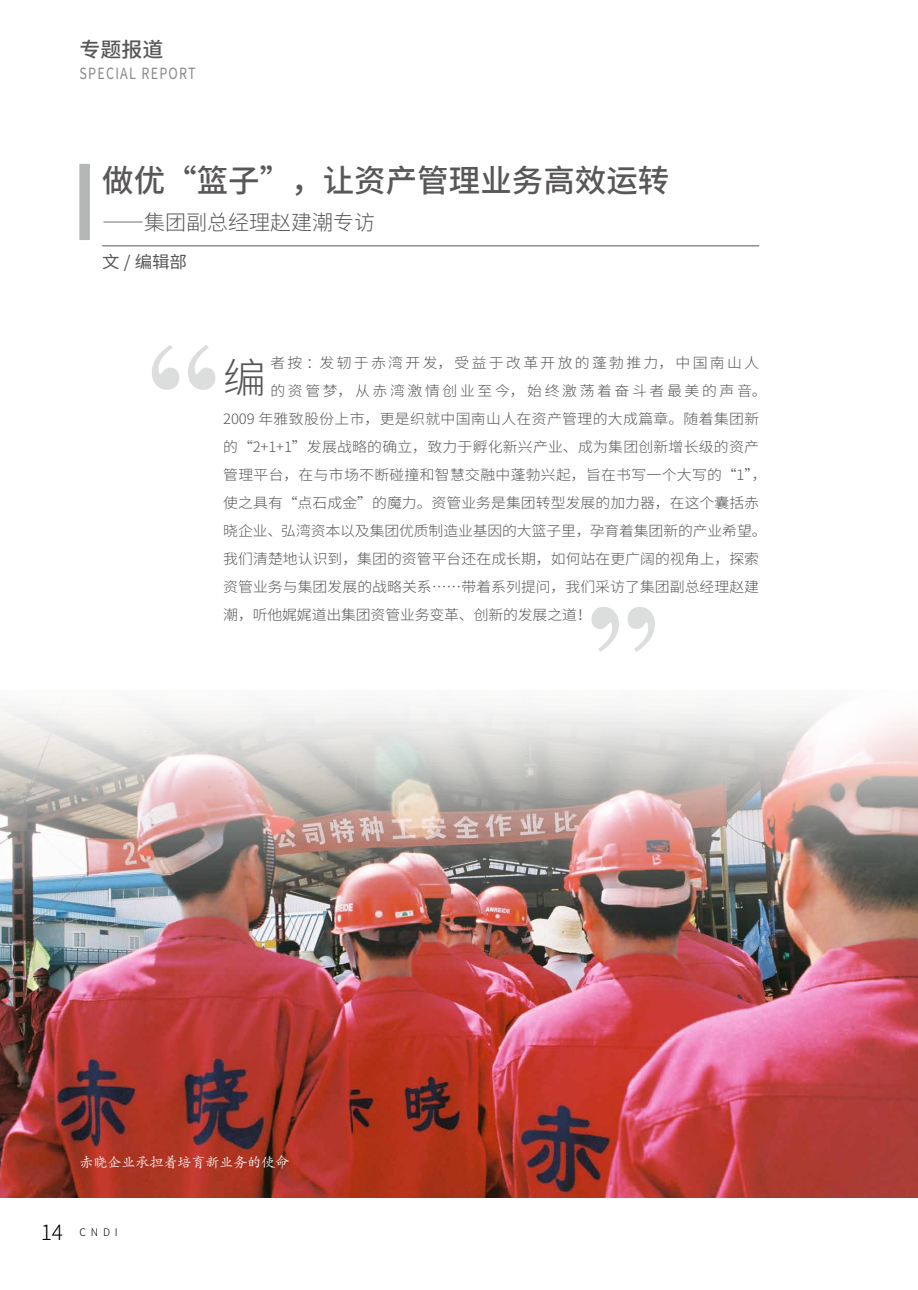
<style>
.page{position:relative;width:918px;height:1290px;background:#fff}
.page>*{position:absolute;margin:0;border:0;box-sizing:border-box;transform-origin:0 0}
.t1{font:300 41.12px "Source Han Sans CN";color:#595757;scale:1.04 1}
.t2{font:500 31.5px "Source Han Sans CN";color:#595757}
.t3{font:300 21px "Source Han Sans CN";color:#595757}
.t4{font:500 20.65px "Source Han Sans CN";color:#595757}
.t5{font:16.8px "Source Han Sans CN";color:#595757;scale:1.04 1}
.t6{font:15.4px "Source Han Sans CN";letter-spacing:.1em;color:#898989;scale:.82 1}
.t7{font:300 14.35px "Source Han Sans CN";color:#595757;scale:1.04 1}
.t8{font:300 14.35px "Source Han Sans CN";letter-spacing:.025em;color:#595757;scale:1.04 1}
.t9{font:300 14.35px "Source Han Sans CN";letter-spacing:.02em;color:#595757;scale:1.04 1}
.t10{font:300 14.35px "Source Han Sans CN";letter-spacing:.155em;color:#595757;scale:1.04 1}
.t11{font:300 14.35px "Source Han Sans CN";letter-spacing:.175em;color:#595757;scale:1.04 1}
.t12{font:14px "FZKTK GBK1 0";color:#fff}
.t13{font:300 10.5px "Source Han Sans CN";color:#000}
.s1{font-size:21px}
</style>
<div class="page">
<hr style="left:102px;top:246px;width:657px;height:1px;background:#595757">
<div style="left:79px;top:164px;width:11px;height:76px;background:#b5b6b6"></div>
<img style="left:0;top:706px;width:918px;height:491px">
<svg style="left:152px;top:345px;width:63px;height:45px"></svg>
<svg style="left:591px;top:607px;width:64px;height:45px"></svg>
<h3 class="t4" style="left:79px;top:38px;width:85px">专题报道</h3>
<p class="t6" style="left:79px;top:65px;width:143px">SPECIAL REPORT</p>
<h2 class="t2" style="left:102px;top:162px;width:569px">做优“篮子”，让资产管理业务高效运转</h2>
<h3 class="t3" style="left:102px;top:211px;width:275px">——集团副总经理赵建潮专访</h3>
<p class="t5" style="left:102px;top:253px;width:83px">文 / 编辑部</p>
<h1 class="t1" style="left:223px;top:354px;width:43px">编</h1>
<p class="t10" style="left:270px;top:354px;width:471px">者按：发轫于赤湾开发，受益于改革开放的蓬勃推力，中国南山人</p>
<p class="t11" style="left:270px;top:382px;width:478px">的资管梦，从赤湾激情创业至今，始终激荡着奋斗者最美的声音。</p>
<p class="t8" style="left:223px;top:410px;width:517px">2009 年雅致股份上市，更是织就中国南山人在资产管理的大成篇章。随着集团新</p>
<p class="t7" style="left:223px;top:438px;width:516px">的“2+1+1”发展战略的确立，致力于孵化新兴产业、成为集团创新增长级的资产</p>
<p class="t9" style="left:223px;top:466px;width:524px">管理平台，在与市场不断碰撞和智慧交融中蓬勃兴起，旨在书写一个大写的“1”，</p>
<p class="t7" style="left:223px;top:494px;width:517px">使之具有“点石成金”的魔力。资管业务是集团转型发展的加力器，在这个囊括赤</p>
<p class="t7" style="left:223px;top:522px;width:524px">晓企业、弘湾资本以及集团优质制造业基因的大篮子里，孕育着集团新的产业希望。</p>
<p class="t7" style="left:223px;top:550px;width:517px">我们清楚地认识到，集团的资管平台还在成长期，如何站在更广阔的视角上，探索</p>
<p class="t7" style="left:223px;top:578px;width:517px">资管业务与集团发展的战略关系……带着系列提问，我们采访了集团副总经理赵建</p>
<p class="t7" style="left:223px;top:606px;width:356px">潮，听他娓娓道出集团资管业务变革、创新的发展之道！</p>
<p class="t12" style="left:79px;top:1154px;width:212px">赤晓企业承担着培育新业务的使命</p>
<p class="t13" style="left:41px;top:1226px;width:79px"><span class="s1">14</span> CNDI</p>
</div>
